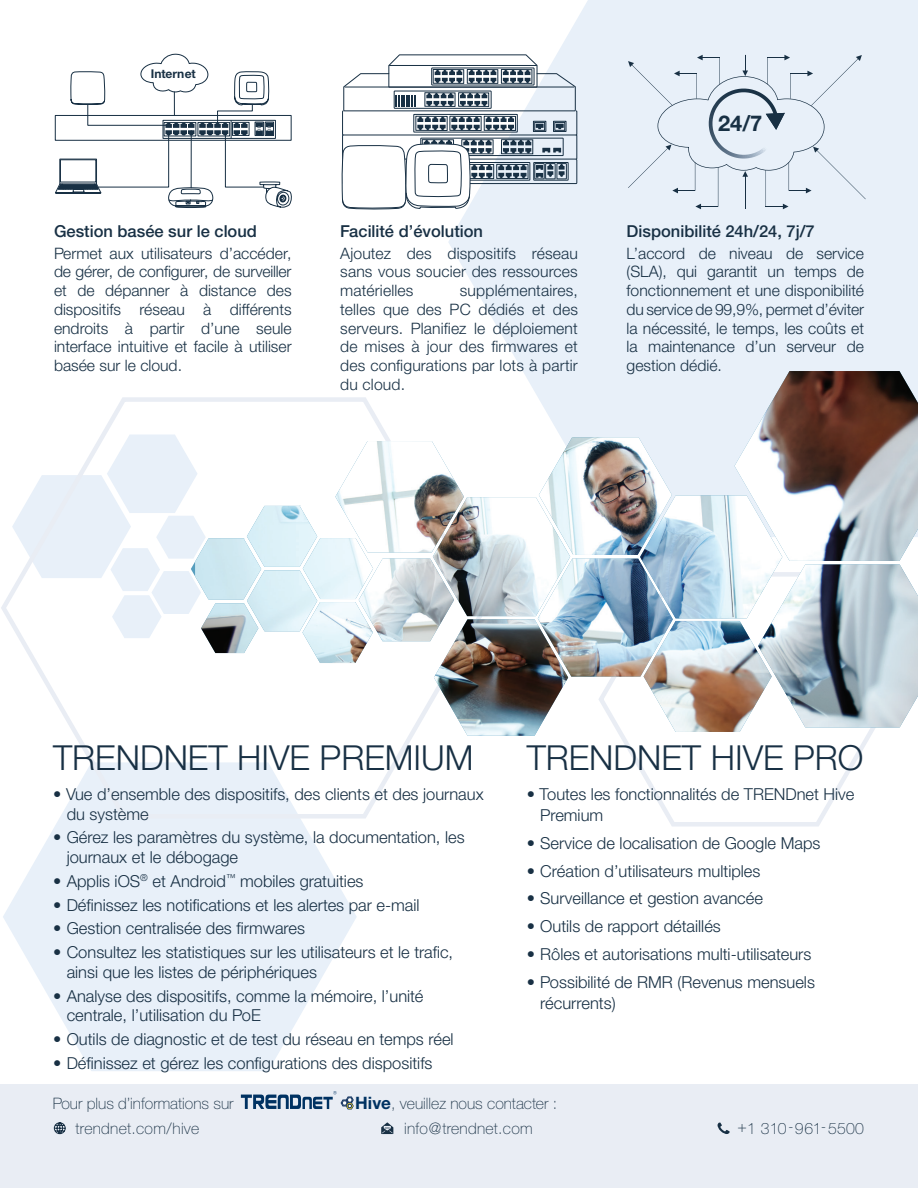
<style>
.page{position:relative;width:918px;height:1188px;background:#fff}
.page>*{position:absolute;margin:0;border:0;box-sizing:border-box;transform-origin:0 0}
.t1{font:300 34.5px "Helvetica Neue LTW1 G";color:#183044}
.t2{font:700 21.75px "Helvetica Neue LTW1 G";color:#183044}
.t3{font:300 16.5px/19.5px "Helvetica Neue LTW1 G";color:#183044}
.t4{font:500 16.5px "Helvetica Neue LTW1 G";color:#183044}
.t5{font:300 15.75px/18.8px "Helvetica Neue LTW1 G";color:#183044;text-align:justify}
.t6{font:100 15.75px "Helvetica Neue LTW1 G";color:#183044}
.t7{font:700 12.15px "Helvetica Neue LTW1 G";color:#183044}
.s1{font-weight:700;font-size:17.1px;color:#003262}
</style>
<div class="page">
<svg style="left:448px;top:0;width:470px;height:371px;background:#e9f1f9"></svg>
<svg style="left:3px;top:821px;width:354px;height:250px;fill:#e8f0f9"></svg>
<svg style="left:1px;top:397px;width:412px;height:424px"></svg>
<svg style="left:620px;top:736px;width:251px;height:91px"></svg>
<div style="left:0;top:1084px;width:918px;height:104px;background:#e9edf4"></div>
<img style="left:195px;top:371px;width:723px;height:365px">
<svg style="left:241px;top:1091px;width:112px;height:18px"></svg>
<svg style="left:381px;top:1122px;width:12px;height:12px"></svg>
<svg style="left:54px;top:1122px;width:12px;height:13px"></svg>
<svg style="left:717px;top:1123px;width:13px;height:11px"></svg>
<svg style="left:628px;top:55px;width:238px;height:154px;background:#dfe7f1"></svg>
<div style="left:342px;top:111px;width:235px;height:24px;border:1px solid #183044"></div>
<div style="left:413px;top:114px;width:105px;height:18px;border:1px solid #183044"></div>
<div style="left:553px;top:121px;width:13px;height:11px;border:1px solid #183044"></div>
<svg style="left:343px;top:54px;width:233px;height:76px"></svg>
<div style="left:533px;top:121px;width:13px;height:11px;border:1px solid #183044"></div>
<div style="left:535px;top:122px;width:10px;height:8px;border:1px solid #183044"></div>
<div style="left:342px;top:135px;width:235px;height:24px;border:1px solid #183044"></div>
<div style="left:420px;top:138px;width:143px;height:18px;border:1px solid #183044"></div>
<div style="left:422px;top:139px;width:32px;height:15px;border:1px solid #183044"></div>
<div style="left:462px;top:139px;width:31px;height:15px;border:1px solid #183044"></div>
<svg style="left:503px;top:141px;width:28px;height:11px"></svg>
<div style="left:501px;top:139px;width:32px;height:15px;border:1px solid #183044"></div>
<svg style="left:542px;top:148px;width:19px;height:5px"></svg>
<div style="left:342px;top:159px;width:235px;height:25px;border:1px solid #183044"></div>
<div style="left:426px;top:162px;width:104px;height:18px;border:1px solid #183044"></div>
<div style="left:462px;top:164px;width:32px;height:15px;border:1px solid #183044"></div>
<svg style="left:499px;top:166px;width:27px;height:11px"></svg>
<div style="left:497px;top:164px;width:31px;height:15px;border:1px solid #183044"></div>
<div style="left:533px;top:162px;width:35px;height:18px;border:1px solid #183044"></div>
<div style="left:545px;top:163px;width:10px;height:16px;border:1px solid #183044"></div>
<svg style="left:537px;top:164px;width:16px;height:14px"></svg>
<div style="left:557px;top:163px;width:10px;height:16px;border:1px solid #183044"></div>
<svg style="left:559px;top:164px;width:6px;height:13px"></svg>
<div style="left:535px;top:163px;width:9px;height:16px;border:1px solid #183044"></div>
<svg style="left:342px;top:140px;width:150px;height:70px"></svg>
<svg style="left:55px;top:54px;width:237px;height:154px"></svg>
<p class="t7" style="left:151px;top:66px;width:47px">Internet</p>
<p class="t4" style="left:54px;top:221px;width:204px">Gestion basée sur le cloud</p>
<p class="t5" style="left:54px;top:244px;width:239px">Permet aux utilisateurs d’accéder, de gérer, de configurer, de surveiller et de dépanner à distance des dispositifs réseau à différents endroits à partir d’une seule interface intuitive et facile à utiliser basée sur le cloud.</p>
<p class="t4" style="left:340px;top:221px;width:144px">Facilité d’évolution</p>
<p class="t5" style="left:340px;top:244px;width:239px">Ajoutez des dispositifs réseau sans vous soucier des ressources matérielles</p>
<p class="t5" style="left:340px;top:281px;width:239px;text-indent:120px">supplémentaires, telles que des PC dédiés et des serveurs. Planifiez le déploiement de mises à jour des firmwares et des configurations par lots à partir du cloud.</p>
<h2 class="t2" style="left:718px;top:110px;width:46px">24/7</h2>
<p class="t4" style="left:627px;top:221px;width:190px">Disponibilité 24h/24, 7j/7</p>
<p class="t5" style="left:627px;top:244px;width:239px">L’accord de niveau de service (SLA), qui garantit un temps de fonctionnement et une disponibilité du service de 99,9%, permet d’éviter la nécessité, le temps, les coûts et la maintenance d’un serveur de gestion dédié.</p>
<p class="t1" style="left:53px;top:736px;width:422px">TRENDNET HIVE PREMIUM</p>
<p class="t1" style="left:527px;top:736px;width:338px">TRENDNET HIVE PRO</p>
<p class="t3" style="left:67px;top:784px;width:418px;text-indent:-14px">• Vue d’ensemble des dispositifs, des clients et des journaux du système</p>
<p class="t3" style="left:67px;top:828px;width:400px;text-indent:-14px">• Gérez les paramètres du système, la documentation, les journaux et le débogage</p>
<p class="t3" style="left:53px;top:871px;width:312px">• Applis iOS<sup>®</sup> et Android<sup>™</sup> mobiles gratuities</p>
<p class="t3" style="left:53px;top:895px;width:368px">• Définissez les notifications et les alertes par e-mail</p>
<p class="t3" style="left:53px;top:919px;width:253px">• Gestion centralisée des firmwares</p>
<p class="t3" style="left:67px;top:943px;width:388px;text-indent:-14px">• Consultez les statistiques sur les utilisateurs et le trafic, ainsi que les listes de périphériques</p>
<p class="t3" style="left:67px;top:986px;width:358px;text-indent:-14px">• Analyse des dispositifs, comme la mémoire, l’unité centrale, l’utilisation du PoE</p>
<p class="t3" style="left:53px;top:1029px;width:402px">• Outils de diagnostic et de test du réseau en temps réel</p>
<p class="t3" style="left:53px;top:1053px;width:381px">• Définissez et gérez les configurations des dispositifs</p>
<p class="t3" style="left:540px;top:784px;width:316px;line-height:21px;text-indent:-14px">• Toutes les fonctionnalités de TRENDnet Hive<br>Premium</p>
<p class="t3" style="left:527px;top:833px;width:295px">• Service de localisation de Google Maps</p>
<p class="t3" style="left:527px;top:861px;width:235px">• Création d’utilisateurs multiples</p>
<p class="t3" style="left:527px;top:889px;width:238px">• Surveillance et gestion avancée</p>
<p class="t3" style="left:527px;top:916px;width:196px">• Outils de rapport détaillés</p>
<p class="t3" style="left:527px;top:944px;width:286px">• Rôles et autorisations multi-utilisateurs</p>
<p class="t3" style="left:540px;top:971px;width:276px;line-height:21px;text-indent:-14px">• Possibilité de RMR (Revenus mensuels récurrents)</p>
<p class="t6" style="left:53px;top:1094px;width:182px">Pour plus d’informations sur</p>
<p class="t6" style="left:355px;top:1094px;width:204px"><span class="s1">Hive</span>, veuillez nous contacter :</p>
<p class="t6" style="left:76px;top:1119px;width:125px">trendnet.com/hive</p>
<p class="t6" style="left:404px;top:1119px;width:130px">info@trendnet.com</p>
<p class="t6" style="left:737px;top:1119px;width:128px">+1 310-961-5500</p>
</div>
